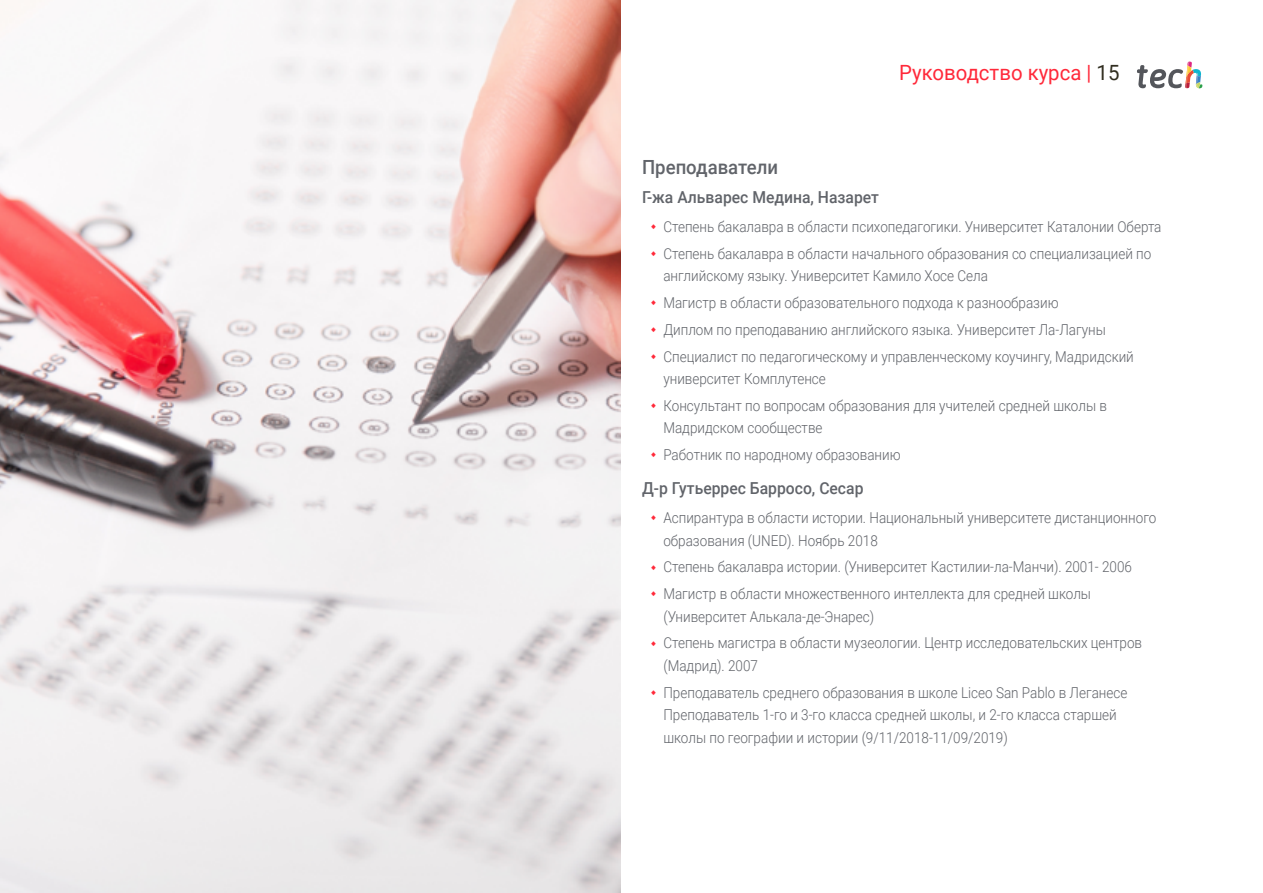
<style>
.page{position:relative;width:1263px;height:893px;background:#fff}
.page>*{position:absolute;margin:0;border:0;box-sizing:border-box;transform-origin:0 0}
.t1{font:21px "Roboto";color:#ff293a}
.t2{font:500 19.5px "Roboto";color:#61646a;scale:.95 1}
.t3{font:500 16.5px "Roboto";color:#61646a;scale:.95 1}
.t4{font:300 15px/26.7px "Roboto";color:#61646a;scale:.9 1}
.s1{color:#312e20}
</style>
<div class="page">
<img style="left:0;top:0;width:621px;height:893px">
<svg style="left:1137px;top:62px;width:65px;height:27px"></svg>
<h1 class="t1" style="left:899px;top:57px;width:222px">Руководство курса | <span class="s1">15</span></h1>
<h2 class="t2" style="left:642px;top:153px;width:144px">Преподаватели</h2>
<p class="t3" style="left:642px;top:186px;width:251px">Г-жа Альварес Медина, Назарет</p>
<p class="t4" style="left:663px;top:213px;width:555px">Степень бакалавра в области психопедагогики. Университет Каталонии Оберта<br>Степень бакалавра в области начального образования со специализацией по</p>
<p class="t4" style="left:663px;top:262px;width:524px">английскому языку. Университет Камило Хосе Села<br>Магистр в области образовательного подхода к разнообразию<br>Диплом по преподаванию английского языка. Университет Ла-Лагуны Специалист по педагогическому и управленческому коучингу, Мадридский</p>
<p class="t4" style="left:663px;top:365px;width:494px">университет Комплутенсе<br>Консультант по вопросам образования для учителей средней школы в</p>
<p class="t4" style="left:663px;top:414px;width:265px">Мадридском сообществе<br>Работник по народному образованию</p>
<p class="t3" style="left:642px;top:477px;width:234px">Д-р Гутьеррес Барросо, Сесар</p>
<p class="t4" style="left:663px;top:506px;width:549px;line-height:22.5px">Аспирантура в области истории. Национальный университете дистанционного образования (UNED). Ноябрь 2018</p>
<p class="t4" style="left:663px;top:553px;width:522px">Степень бакалавра истории. (Университет Кастилии-ла-Манчи). 2001- 2006<br>Магистр в области множественного интеллекта для средней школы</p>
<p class="t4" style="left:663px;top:602px;width:533px">(Университет Алькала-де-Энарес)<br>Степень магистра в области музеологии. Центр исследовательских центров</p>
<p class="t4" style="left:663px;top:652px;width:517px">(Мадрид). 2007<br>Преподаватель среднего образования в школе Liceo San Pablo в Леганесе</p>
<p class="t4" style="left:663px;top:703px;width:505px;line-height:22.5px">Преподаватель 1-го и 3-го класса средней школы, и 2-го класса старшей школы по географии и истории (9/11/2018-11/09/2019)</p>
</div>
